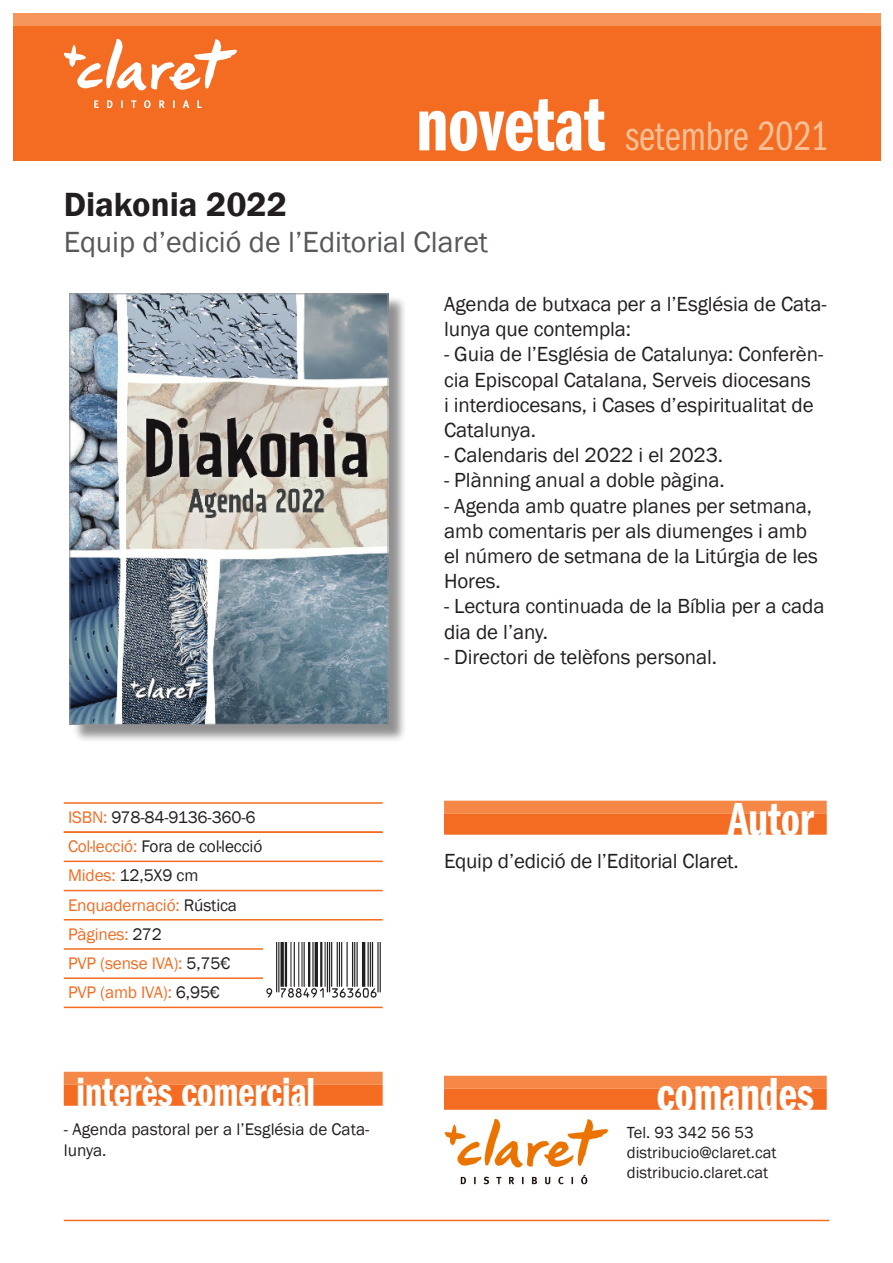
<style>
.page{position:relative;width:893px;height:1263px;background:#fff}
.page>*{position:absolute;margin:0;border:0;box-sizing:border-box;transform-origin:0 0}
.t1{font:48px "ITC Franklin Gothic Std Dm Cp";color:#fff}
.t2{font:42.45px "ITC Franklin Gothic Std Bk Cp";color:#fbc097}
.t3{font:42px "ITC Franklin Gothic Std Dm Cp";color:#fff}
.t4{font:600 34.5px "Franklin Gothic";color:#231f20}
.t5{font:30px "Franklin Gothic";color:#57585a}
.t6{font:21px/25.2px "Franklin Gothic";letter-spacing:-.005em;color:#231f20}
.t7{font:17.25px/20.7px "Franklin Gothic";letter-spacing:-.01em;color:#231f20}
.t8{font:17.25px "Franklin Gothic";letter-spacing:-.01em;color:#f36c21}
.t9{font:16.5px/19.8px "Franklin Gothic";color:#231f20}
.s1{font-family:"ITC Franklin Gothic Std Dm Cp";font-size:78.75px;color:#fff}
.s2{color:#f36c21}
.s3{color:#231f20}
</style>
<div class="page">
<div style="left:13px;top:16px;width:867px;height:145px;background:#f36c21"></div>
<img style="left:64px;top:39px;width:173px;height:69px">
<div style="left:444px;top:801px;width:383px;height:12px;background:#f58846"></div>
<div style="left:444px;top:813px;width:383px;height:22px;background:#f36c21"></div>
<div style="left:444px;top:1076px;width:383px;height:12px;background:#f58846"></div>
<div style="left:444px;top:1088px;width:383px;height:22px;background:#f36c21"></div>
<hr style="left:64px;top:802px;width:319px;height:2px;background:#f36c21">
<hr style="left:64px;top:831px;width:319px;height:2px;background:#f36c21">
<hr style="left:64px;top:860px;width:319px;height:2px;background:#f36c21">
<hr style="left:64px;top:890px;width:319px;height:1px;background:#f36c21">
<hr style="left:64px;top:919px;width:319px;height:1px;background:#f36c21">
<hr style="left:64px;top:948px;width:319px;height:2px;background:#f36c21">
<hr style="left:64px;top:977px;width:319px;height:2px;background:#f36c21">
<hr style="left:64px;top:1007px;width:319px;height:1px;background:#f36c21">
<svg style="left:267px;top:948px;width:116px;height:50px"></svg>
<img style="left:264px;top:943px;width:118px;height:54px">
<div style="left:64px;top:1072px;width:319px;height:12px;background:#f58846"></div>
<div style="left:64px;top:1084px;width:319px;height:22px;background:#f36c21"></div>
<div style="left:13px;top:13px;width:867px;height:13px;background:#f7965a"></div>
<div style="left:72px;top:296px;width:335px;height:447px;background:#231f20;opacity:.5"></div>
<img style="left:71px;top:295px;width:315px;height:428px">
<div style="left:69px;top:293px;width:319px;height:432px;border:1px solid #939598"></div>
<hr style="left:64px;top:1220px;width:765px;height:1px;background:#f36c21">
<img style="left:444px;top:1119px;width:164px;height:66px">
<p class="t2" style="left:416px;top:113px;width:414px"><span class="s1">novetat</span> setembre 2021</p>
<p class="t4" style="left:64px;top:183px;width:225px">Diakonia 2022</p>
<p class="t5" style="left:64px;top:223px;width:426px">Equip d’edició de l’Editorial Claret</p>
<p class="t6" style="left:444px;top:292px;width:384px">Agenda de butxaca per a l’Església de Cata&shy;lunya que contempla:</p>
<p class="t6" style="left:444px;top:342px;width:381px">- Guia de l’Església de Catalunya: Conferèn&shy;cia Episcopal Catalana, Serveis diocesans<br>i interdiocesans, i Cases d’espiritualitat de Catalunya.</p>
<p class="t6" style="left:444px;top:443px;width:281px">- Calendaris del 2022 i el 2023.</p>
<p class="t6" style="left:444px;top:468px;width:282px">- Plànning anual a doble pàgina.</p>
<p class="t6" style="left:444px;top:493px;width:375px">- Agenda amb quatre planes per setmana, amb comentaris per als diumenges i amb el número de setmana de la Litúrgia de les<br>Hores.</p>
<p class="t6" style="left:444px;top:594px;width:382px">- Lectura continuada de la Bíblia per a cada dia de l’any.</p>
<p class="t6" style="left:444px;top:645px;width:275px">- Directori de telèfons personal.</p>
<p class="t7" style="left:68px;top:807px;width:189px"><span class="s2">ISBN:</span> 978-84-9136-360-6</p>
<p class="t7" style="left:68px;top:836px;width:196px"><span class="s2">Col·lecció:</span> Fora de col·lecció</p>
<p class="t7" style="left:68px;top:865px;width:132px"><span class="s2">Mides:</span> 12,5X9 cm</p>
<p class="t8" style="left:68px;top:894px;width:171px">Enquadernació: <span class="s3">Rústica</span></p>
<p class="t8" style="left:68px;top:923px;width:95px">Pàgines: <span class="s3">272</span></p>
<p class="t8" style="left:68px;top:952px;width:164px">PVP (sense IVA): <span class="s3">5,75€</span></p>
<p class="t8" style="left:68px;top:982px;width:154px">PVP (amb IVA): <span class="s3">6,95€</span></p>
<p class="t3" style="left:77px;top:1069px;width:240px">interès comercial</p>
<p class="t7" style="left:64px;top:1119px;width:307px">- Agenda pastoral per a l’Església de Cata&shy;lunya.</p>
<p class="t1" style="left:728px;top:792px;width:87px">Autor</p>
<p class="t6" style="left:444px;top:849px;width:296px">Equip d’edició de l’Editorial Claret.</p>
<p class="t1" style="left:657px;top:1067px;width:159px">comandes</p>
<p class="t9" style="left:627px;top:1123px;width:151px">Tel. 93 342 56 53 distribucio@claret.cat distribucio.claret.cat</p>
</div>
